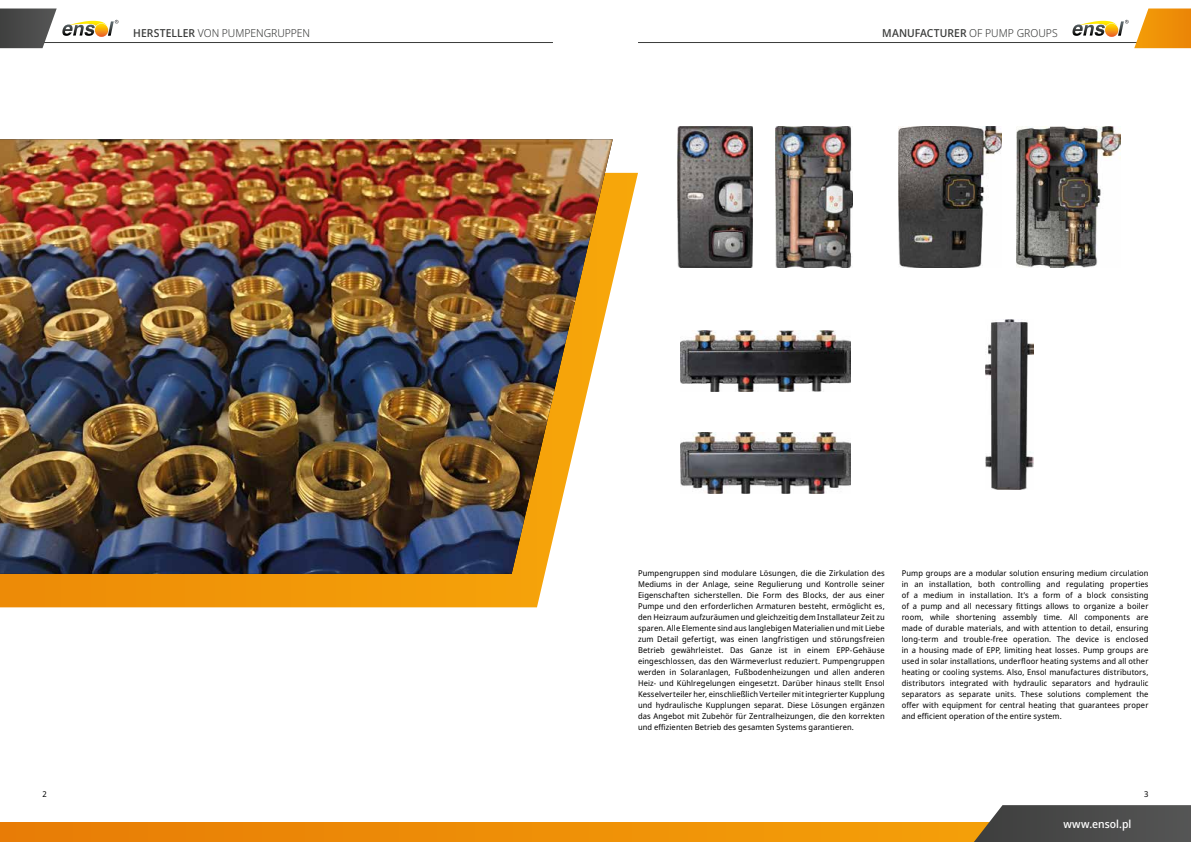
<style>
.page{position:relative;width:1191px;height:842px;background:#fff}
.page>*{position:absolute;margin:0;border:0;box-sizing:border-box;transform-origin:0 0}
.t1{font:300 11px "Noto Sans Display";letter-spacing:-.005em;color:#3b3c3b}
.t2{font:500 11px "Noto Sans Display";letter-spacing:.005em;color:#3b3c3b}
.t3{font:500 11px "Noto Sans Display";letter-spacing:.005em;color:#fff}
.t4{font:8px/11px "Noto Sans Display";letter-spacing:.015em;color:#000;text-align:justify}
.s1{font-weight:500}
.s2{font-weight:300}
</style>
<div class="page">
<hr style="left:0;top:42px;width:553px;height:1px;background:#3b3c3b">
<svg style="left:1072px;top:20px;width:56px;height:17px"></svg>
<hr style="left:638px;top:42px;width:553px;height:1px;background:#3b3c3b">
<svg style="left:1134px;top:9px;width:57px;height:39px;background:#f09d26"></svg>
<svg style="left:0;top:9px;width:118px;height:39px"></svg>
<svg style="left:0;top:822px;width:974px;height:20px;background:#ed8d07"></svg>
<svg style="left:974px;top:805px;width:217px;height:37px;background:#565551"></svg>
<svg style="left:0;top:173px;width:638px;height:434px"></svg>
<img style="left:0;top:139px;width:613px;height:435px">
<img style="left:677px;top:126px;width:76px;height:142px">
<img style="left:775px;top:126px;width:78px;height:142px">
<img style="left:898px;top:126px;width:104px;height:142px">
<img style="left:1016px;top:126px;width:104px;height:142px">
<img style="left:680px;top:330px;width:170px;height:62px">
<img style="left:680px;top:432px;width:170px;height:61px">
<img style="left:985px;top:319px;width:48px;height:170px">
<h1 class="t1" style="left:133px;top:25px;width:178px"><span class="s1">HERSTELLER</span> VON PUMPENGRUPPEN</h1>
<h1 class="t2" style="left:882px;top:25px;width:177px">MANUFACTURER <span class="s2">OF PUMP GROUPS</span></h1>
<p class="t4" style="left:638px;top:567px;width:248px">Pumpengruppen sind modulare Lösungen, die die Zirkulation des Mediums in der Anlage, seine Regulierung und Kontrolle seiner Eigenschaften sicherstellen. Die Form des Blocks, der aus einer Pumpe und den erforderlichen Armaturen besteht, ermöglicht es, den Heizraum aufzuräumen und gleichzeitig dem Installateur Zeit zu sparen. Alle Elemente sind aus langlebigen Materialien und mit Liebe zum Detail gefertigt, was einen langfristigen und störungsfreien Betrieb gewährleistet. Das Ganze ist in einem EPP-Gehäuse eingeschlossen, das den Wärmeverlust reduziert. Pumpengruppen werden in Solaranlagen, Fußbodenheizungen und allen anderen Heiz- und Kühlregelungen eingesetzt. Darüber hinaus stellt Ensol Kesselverteiler her, einschließlich Verteiler mit integrierter Kupplung und hydraulische Kupplungen separat. Diese Lösungen ergänzen das Angebot mit Zubehör für Zentralheizungen, die den korrekten und effizienten Betrieb des gesamten Systems garantieren.</p>
<p class="t4" style="left:901px;top:567px;width:248px">Pump groups are a modular solution ensuring medium circulation in an installation, both controlling and regulating properties of a medium in installation. It’s a form of a block consisting of a pump and all necessary fittings allows to organize a boiler room, while shortening assembly time. All components are made of durable materials, and with attention to detail, ensuring long-term and trouble-free operation. The device is enclosed in a housing made of EPP, limiting heat losses. Pump groups are used in solar installations, underfloor heating systems and all other heating or cooling systems. Also, Ensol manufactures distributors, distributors integrated with hydraulic separators and hydraulic separators as separate units. These solutions complement the offer with equipment for central heating that guarantees proper and efficient operation of the entire system.</p>
<p class="t4" style="left:43px;top:788px;width:6px">2</p>
<p class="t4" style="left:1144px;top:788px;width:6px">3</p>
<h1 class="t3" style="left:1063px;top:816px;width:70px">www.ensol.pl</h1>
</div>
